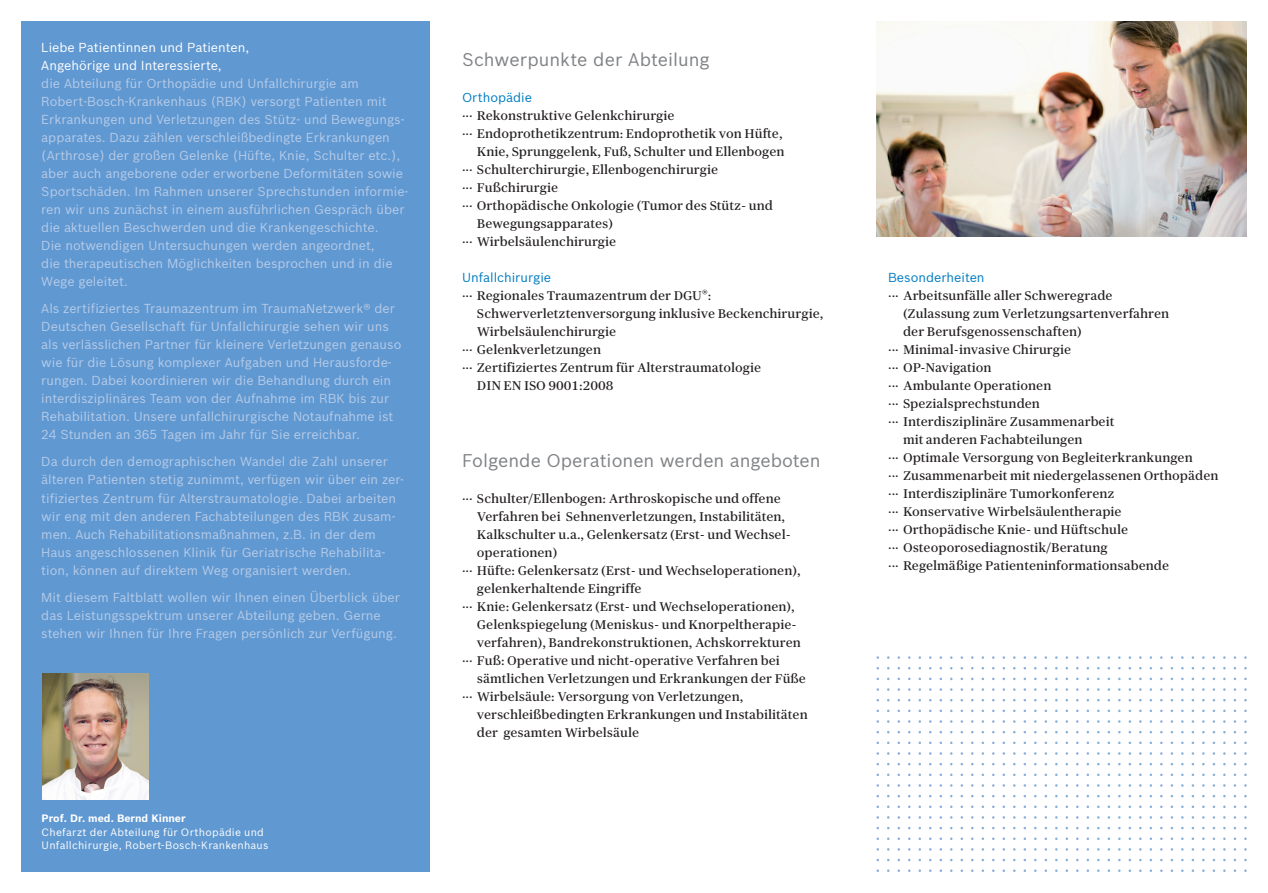
<style>
.page{position:relative;width:1268px;height:893px;background:#fff}
.page>*{position:absolute;margin:0;border:0;box-sizing:border-box;transform-origin:0 0}
.t1{font:18px "Bosch Sans";color:#808285}
.t2{font:12.75px "Bosch Serif";color:#231f20}
.t3{font:12.75px/18px "Bosch Sans";color:#b6cbe8}
.t4{font:12.75px/18px "Bosch Sans";color:#fff}
.t5{font:12.75px "Bosch Sans";color:#007cc2}
.t6{font:10.5px/13.5px "Bosch Sans";letter-spacing:.025em;color:#fff}
.t7{font:700 10.5px "Bosch Sans";color:#fff}
</style>
<div class="page">
<div style="left:21px;top:21px;width:408px;height:851px;background:#6098d1"></div>
<img style="left:876px;top:21px;width:370px;height:216px">
<img style="left:43px;top:674px;width:106px;height:126px">
<p class="t4" style="left:41px;top:39px;width:209px">Liebe Patientinnen und Patienten,<br>Angehörige und Interessierte,</p>
<p class="t3" style="left:41px;top:75px;width:368px">die Abteilung für Orthopädie und Unfallchirurgie am Robert-Bosch-Krankenhaus (RBK) versorgt Patienten mit Erkrankungen und Verletzungen des Stütz- und Bewegungs&shy;apparates. Dazu zählen verschleißbedingte Erkrankungen (Arthrose) der großen Gelenke (Hüfte, Knie, Schulter etc.), aber auch angeborene oder erworbene Deformitäten sowie Sportschäden. Im Rahmen unserer Sprechstunden informie&shy;ren wir uns zunächst in einem ausführlichen Gespräch über die aktuellen Beschwerden und die Krankengeschichte.<br>Die notwendigen Untersuchungen werden angeordnet,<br>die therapeutischen Möglichkeiten besprochen und in die Wege geleitet.</p>
<p class="t3" style="left:41px;top:300px;width:361px">Als zertifiziertes Traumazentrum im TraumaNetzwerk® der Deutschen Gesellschaft für Unfallchirurgie sehen wir uns als verlässlichen Partner für kleinere Verletzungen genauso wie für die Lösung komplexer Aufgaben und Herausforde&shy;rungen. Dabei koordinieren wir die Behandlung durch ein interdisziplinäres Team von der Aufnahme im RBK bis zur Rehabilitation. Unsere unfallchirurgische Notaufnahme ist 24 Stunden an 365 Tagen im Jahr für Sie erreichbar.</p>
<p class="t3" style="left:41px;top:453px;width:364px">Da durch den demographischen Wandel die Zahl unserer älteren Patienten stetig zunimmt, verfügen wir über ein zer&shy;tifiziertes Zentrum für Alterstraumatologie. Dabei arbeiten wir eng mit den anderen Fachabteilungen des RBK zusam&shy;men. Auch Rehabilitationsmaßnahmen, z.B. in der dem Haus angeschlossenen Klinik für Geriatrische Rehabilita&shy;tion, können auf direktem Weg organisiert werden.</p>
<p class="t3" style="left:41px;top:588px;width:360px">Mit diesem Faltblatt wollen wir Ihnen einen Überblick über das Leistungsspektrum unserer Abteilung geben. Gerne stehen wir Ihnen für Ihre Fragen persönlich zur Verfügung.</p>
<p class="t7" style="left:42px;top:812px;width:145px">Prof. Dr. med. Bernd Kinner</p>
<p class="t6" style="left:42px;top:825px;width:228px">Chefarzt der Abteilung für Orthopädie und<br>Unfallchirurgie, Robert-Bosch-Krankenhaus</p>
<h1 class="t1" style="left:462px;top:48px;width:249px">Schwerpunkte der Abteilung</h1>
<p class="t5" style="left:462px;top:89px;width:71px">Orthopädie</p>
<p class="t2" style="left:462px;top:107px;width:214px">··· Rekonstruktive Gelenkchirurgie</p>
<p class="t2" style="left:462px;top:125px;width:322px">··· Endoprothetikzentrum: Endoprothetik von Hüfte,</p>
<p class="t2" style="left:477px;top:143px;width:309px">Knie, Sprunggelenk, Fuß, Schulter und Ellenbogen</p>
<p class="t2" style="left:462px;top:161px;width:258px">··· Schulterchirurgie, Ellenbogenchirurgie</p>
<p class="t2" style="left:462px;top:179px;width:98px">··· Fußchirurgie</p>
<p class="t2" style="left:462px;top:197px;width:312px">··· Orthopädische Onkologie (Tumor des Stütz- und</p>
<p class="t2" style="left:477px;top:215px;width:137px">Bewegungsapparates)</p>
<p class="t2" style="left:462px;top:233px;width:156px">··· Wirbelsäulenchirurgie</p>
<p class="t5" style="left:462px;top:269px;width:91px">Unfallchirurgie</p>
<p class="t2" style="left:462px;top:287px;width:251px">··· Regionales Traumazentrum der DGU<sup>®</sup>:</p>
<p class="t2" style="left:477px;top:305px;width:348px">Schwerverletztenversorgung inklusive Beckenchirurgie,</p>
<p class="t2" style="left:477px;top:323px;width:141px">Wirbelsäulenchirurgie</p>
<p class="t2" style="left:462px;top:341px;width:140px">··· Gelenkverletzungen</p>
<p class="t2" style="left:462px;top:359px;width:301px">··· Zertifiziertes Zentrum für Alterstraumatologie</p>
<p class="t2" style="left:477px;top:377px;width:138px">DIN EN ISO 9001:2008</p>
<h1 class="t1" style="left:462px;top:449px;width:360px">Folgende Operationen werden angeboten</h1>
<p class="t2" style="left:462px;top:490px;width:320px">··· Schulter/Ellenbogen: Arthroskopische und offene</p>
<p class="t2" style="left:477px;top:508px;width:310px">Verfahren bei Sehnenverletzungen, Instabilitäten,</p>
<p class="t2" style="left:477px;top:526px;width:315px">Kalkschulter u.a., Gelenkersatz (Erst- und Wechsel-</p>
<p class="t2" style="left:477px;top:544px;width:82px">operationen)</p>
<p class="t2" style="left:462px;top:562px;width:340px">··· Hüfte: Gelenkersatz (Erst- und Wechseloperationen),</p>
<p class="t2" style="left:477px;top:580px;width:166px">gelenkerhaltende Eingriffe</p>
<p class="t2" style="left:462px;top:598px;width:334px">··· Knie: Gelenkersatz (Erst- und Wechseloperationen),</p>
<p class="t2" style="left:477px;top:616px;width:321px">Gelenkspiegelung (Meniskus- und Knorpeltherapie-</p>
<p class="t2" style="left:477px;top:634px;width:325px">verfahren), Bandrekonstruktionen, Achskorrekturen</p>
<p class="t2" style="left:462px;top:652px;width:319px">··· Fuß: Operative und nicht-operative Verfahren bei</p>
<p class="t2" style="left:477px;top:670px;width:330px">sämtlichen Verletzungen und Erkrankungen der Füße</p>
<p class="t2" style="left:462px;top:688px;width:283px">··· Wirbelsäule: Versorgung von Verletzungen,</p>
<p class="t2" style="left:477px;top:706px;width:332px">verschleißbedingten Erkrankungen und Instabilitäten</p>
<p class="t2" style="left:477px;top:724px;width:164px">der gesamten Wirbelsäule</p>
<p class="t5" style="left:888px;top:269px;width:98px">Besonderheiten</p>
<p class="t2" style="left:888px;top:287px;width:226px">··· Arbeitsunfälle aller Schweregrade</p>
<p class="t2" style="left:902px;top:305px;width:268px">(Zulassung zum Verletzungsartenverfahren</p>
<p class="t2" style="left:902px;top:323px;width:180px">der Berufsgenossenschaften)</p>
<p class="t2" style="left:888px;top:341px;width:185px">··· Minimal-invasive Chirurgie</p>
<p class="t2" style="left:888px;top:359px;width:105px">··· OP-Navigation</p>
<p class="t2" style="left:888px;top:377px;width:165px">··· Ambulante Operationen</p>
<p class="t2" style="left:888px;top:395px;width:153px">··· Spezialsprechstunden</p>
<p class="t2" style="left:888px;top:413px;width:228px">··· Interdisziplinäre Zusammenarbeit</p>
<p class="t2" style="left:902px;top:431px;width:181px">mit anderen Fachabteilungen</p>
<p class="t2" style="left:888px;top:449px;width:306px">··· Optimale Versorgung von Begleiterkrankungen</p>
<p class="t2" style="left:888px;top:467px;width:332px">··· Zusammenarbeit mit niedergelassenen Orthopäden</p>
<p class="t2" style="left:888px;top:485px;width:228px">··· Interdisziplinäre Tumorkonferenz</p>
<p class="t2" style="left:888px;top:503px;width:235px">··· Konservative Wirbelsäulentherapie</p>
<p class="t2" style="left:888px;top:521px;width:241px">··· Orthopädische Knie- und Hüftschule</p>
<p class="t2" style="left:888px;top:539px;width:221px">··· Osteoporosediagnostik/Beratung</p>
<p class="t2" style="left:888px;top:557px;width:282px">··· Regelmäßige Patienteninformationsabende</p>
</div>
